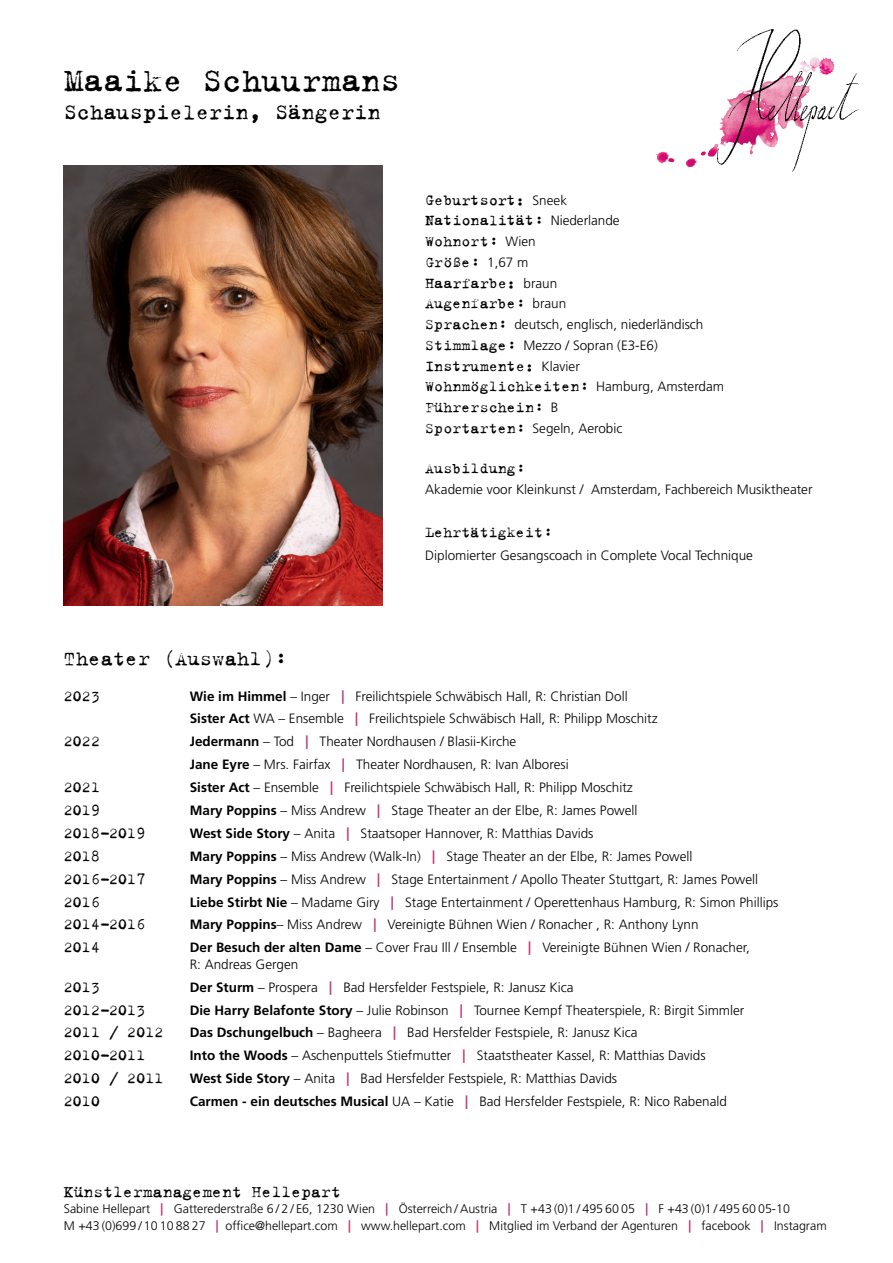
<style>
.page{position:relative;width:893px;height:1263px;background:#fff}
.page>*{position:absolute;margin:0;border:0;box-sizing:border-box;transform-origin:0 0}
.t1{font:36px "Trixie";color:#000}
.t2{font:24px "Trixie";color:#000}
.t3{font:22.5px "Trixie Text";color:#000}
.t4{font:18px "Trixie Text";color:#000}
.t5{font:16.5px/20.7px "Trixie Text";color:#000}
.t6{font:16.5px/20.7px "Trixie";color:#000}
.t7{font:300 13.5px/23px "Frutiger LT Std";color:#000}
.t8{font:300 12.45px/16.5px "Frutiger LT Std";color:#000}
.s1{font-family:"Frutiger LT Std";font-weight:300;font-size:13.5px}
.s2{font-family:"Trixie Text"}
.s3{font-family:"Trixie Text";font-weight:400;font-size:16.5px}
.s4{font-family:"Frutiger CE";font-weight:700}
.s5{font-family:"Frutiger CE";font-weight:700;color:#bf2d6e}
</style>
<div class="page">
<img style="left:705px;top:29px;width:154px;height:143px">
<img style="left:64px;top:166px;width:319px;height:440px">
<h1 class="t1" style="left:64px;top:57px;width:338px">Maaike Schuurmans</h1>
<h2 class="t2" style="left:64px;top:97px;width:318px">Schauspielerin, Sängerin</h2>
<p class="t6" style="left:425px;top:189px;width:196px">Geburtsort: <span class="s1">Sneek<br></span>Nationalität<span class="s2">:</span> <span class="s1">Niederlande</span></p>
<p class="t5" style="left:425px;top:231px;width:112px">Wohnort: <span class="s1">Wien<br></span>Größe: <span class="s1">1,67 m</span></p>
<p class="t6" style="left:425px;top:272px;width:134px">Haarfarbe: <span class="s1">braun</span></p>
<p class="t5" style="left:425px;top:293px;width:143px">Augenfarbe: <span class="s1">braun</span></p>
<p class="t7" style="left:425px;top:314px;width:280px;line-height:20.7px"><span class="s3">Sprachen:</span> deutsch, englisch, niederländisch<br><span class="s3">Stimmlage:</span> Mezzo / Sopran (E3-E6)</p>
<p class="t6" style="left:425px;top:355px;width:156px">Instrumente: <span class="s1">Klavier</span></p>
<p class="t5" style="left:425px;top:376px;width:300px">Wohnmöglichkeiten: <span class="s1">Hamburg, Amsterdam<br></span>Führerschein: <span class="s1">B</span></p>
<p class="t7" style="left:425px;top:417px;width:199px"><span class="s3">Sportarten:</span> Segeln, Aerobic</p>
<p class="t5" style="left:425px;top:457px;width:101px">Ausbildung:</p>
<p class="t7" style="left:425px;top:478px;width:389px">Akademie voor Kleinkunst / Amsterdam, Fachbereich Musiktheater</p>
<p class="t5" style="left:425px;top:522px;width:129px">Lehrtätigkeit:</p>
<p class="t7" style="left:425px;top:544px;width:329px">Diplomierter Gesangscoach in Complete Vocal Technique</p>
<h3 class="t3" style="left:64px;top:645px;width:224px">Theater (Auswahl):</h3>
<p class="t5" style="left:64px;top:685px;width:38px">2023</p>
<p class="t7" style="left:190px;top:685px;width:469px"><span class="s4">Wie im Himmel</span> – Inger <span class="s5">|</span> Freilichtspiele Schwäbisch Hall, R: Christian Doll<br><span class="s4">Sister Act</span> WA – Ensemble <span class="s5">|</span> Freilichtspiele Schwäbisch Hall, R: Philipp Moschitz</p>
<p class="t5" style="left:64px;top:731px;width:38px">2022</p>
<p class="t7" style="left:190px;top:730px;width:380px"><span class="s4">Jedermann</span> – Tod <span class="s5">|</span> Theater Nordhausen / Blasii-Kirche<br><span class="s4">Jane Eyre</span> – Mrs. Fairfax <span class="s5">|</span> Theater Nordhausen, R: Ivan Alboresi</p>
<p class="t5" style="left:64px;top:777px;width:38px">2021</p>
<p class="t7" style="left:190px;top:776px;width:445px"><span class="s4">Sister Act</span> – Ensemble <span class="s5">|</span> Freilichtspiele Schwäbisch Hall, R: Philipp Moschitz</p>
<p class="t5" style="left:64px;top:800px;width:38px">2019</p>
<p class="t7" style="left:190px;top:799px;width:449px"><span class="s4">Mary Poppins</span> – Miss Andrew <span class="s5">|</span> Stage Theater an der Elbe, R: James Powell</p>
<p class="t5" style="left:64px;top:822px;width:83px">2018-2019</p>
<p class="t7" style="left:190px;top:822px;width:405px"><span class="s4">West Side Story</span> – Anita <span class="s5">|</span> Staatsoper Hannover, R: Matthias Davids</p>
<p class="t5" style="left:64px;top:845px;width:38px">2018</p>
<p class="t7" style="left:190px;top:845px;width:504px"><span class="s4">Mary Poppins</span> – Miss Andrew (Walk-In) <span class="s5">|</span> Stage Theater an der Elbe, R: James Powell</p>
<p class="t5" style="left:64px;top:868px;width:83px">2016-2017</p>
<p class="t7" style="left:190px;top:868px;width:570px"><span class="s4">Mary Poppins</span> – Miss Andrew <span class="s5">|</span> Stage Entertainment / Apollo Theater Stuttgart, R: James Powell</p>
<p class="t5" style="left:64px;top:891px;width:38px">2016</p>
<p class="t7" style="left:190px;top:890px;width:590px"><span class="s4">Liebe Stirbt Nie</span> – Madame Giry <span class="s5">|</span> Stage Entertainment / Operettenhaus Hamburg, R: Simon Phillips</p>
<p class="t5" style="left:64px;top:914px;width:83px">2014-2016</p>
<p class="t7" style="left:190px;top:913px;width:510px"><span class="s4">Mary Poppins</span>– Miss Andrew <span class="s5">|</span> Vereinigte Bühnen Wien / Ronacher , R: Anthony Lynn</p>
<p class="t5" style="left:64px;top:937px;width:38px">2014</p>
<p class="t7" style="left:190px;top:939px;width:561px;line-height:16.5px"><span class="s4">Der Besuch der alten Dame</span> – Cover Frau Ill / Ensemble <span class="s5">|</span> Vereinigte Bühnen Wien / Ronacher,<br>R: Andreas Gergen</p>
<p class="t5" style="left:64px;top:976px;width:38px">2013</p>
<p class="t7" style="left:190px;top:976px;width:385px"><span class="s4">Der Sturm</span> – Prospera <span class="s5">|</span> Bad Hersfelder Festspiele, R: Janusz Kica</p>
<p class="t5" style="left:64px;top:999px;width:83px">2012–2013</p>
<p class="t7" style="left:190px;top:998px;width:556px"><span class="s4">Die Harry Belafonte Story</span> – Julie Robinson <span class="s5">|</span> Tournee Kempf Theaterspiele, R: Birgit Simmler</p>
<p class="t5" style="left:64px;top:1022px;width:101px">2011 / 2012</p>
<p class="t7" style="left:190px;top:1021px;width:449px"><span class="s4">Das Dschungelbuch</span> – Bagheera <span class="s5">|</span> Bad Hersfelder Festspiele, R: Janusz Kica</p>
<p class="t5" style="left:64px;top:1045px;width:83px">2010-2011</p>
<p class="t7" style="left:190px;top:1044px;width:517px"><span class="s4">Into the Woods</span> – Aschenputtels Stiefmutter <span class="s5">|</span> Staatstheater Kassel, R: Matthias Davids</p>
<p class="t5" style="left:64px;top:1068px;width:101px">2010 / 2011</p>
<p class="t7" style="left:190px;top:1067px;width:429px"><span class="s4">West Side Story</span> – Anita <span class="s5">|</span> Bad Hersfelder Festspiele, R: Matthias Davids</p>
<p class="t5" style="left:64px;top:1091px;width:38px">2010</p>
<p class="t7" style="left:190px;top:1090px;width:539px"><span class="s4">Carmen - ein deutsches Musical</span> UA – Katie <span class="s5">|</span> Bad Hersfelder Festspiele, R: Nico Rabenald</p>
<h3 class="t4" style="left:64px;top:1181px;width:279px">Künstlermanagement Hellepart</h3>
<p class="t8" style="left:64px;top:1201px;width:764px">Sabine Hellepart <span class="s5">|</span> Gatterederstraße 6 / 2 / E6, 1230 Wien <span class="s5">|</span> Österreich / Austria <span class="s5">|</span> T +43 (0)1 / 495 60 05 <span class="s5">|</span> F +43 (0)1 / 495 60 05-10<br>M +43 (0)699 / 10 10 88 27 <span class="s5">|</span> office@hellepart.com <span class="s5">|</span> www.hellepart.com <span class="s5">|</span> Mitglied im Verband der Agenturen <span class="s5">|</span> facebook <span class="s5">|</span> Instagram</p>
</div>
